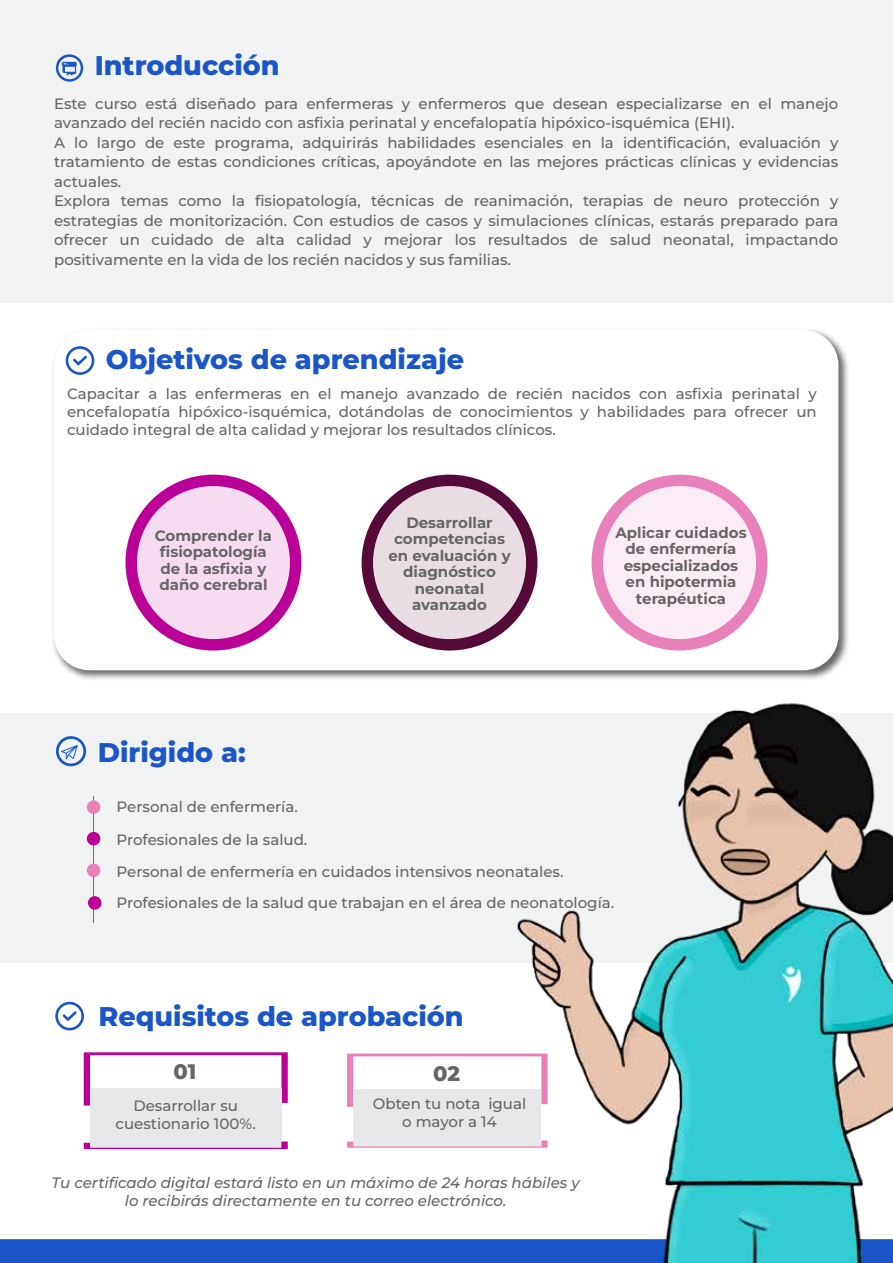
<style>
.page{position:relative;width:893px;height:1263px;background:#fff}
.page>*{position:absolute;margin:0;border:0;box-sizing:border-box;transform-origin:0 0}
.t1{font:800 27px "Montserrat";color:#1b56c9}
.t2{font:800 21px "Montserrat";color:#666}
.t3{font:500 15px/19.5px "Montserrat";color:#666}
.t4{font:700 15px/16.5px "Montserrat";color:#666;text-align:center}
.t5{font:italic 500 15px/18px "Montserrat";color:#666;text-align:center}
</style>
<div class="page">
<div style="left:0;top:713px;width:893px;height:250px;background:#f1f2f2"></div>
<img style="left:52px;top:330px;width:796px;height:349px">
<div style="left:54px;top:330px;width:784px;height:340px;background:#fff;border-radius:35px"></div>
<div style="left:0;top:0;width:893px;height:302px;background:#f1f2f2"></div>
<svg style="left:55px;top:54px;width:28px;height:28px"></svg>
<svg style="left:66px;top:346px;width:28px;height:29px"></svg>
<div style="left:125px;top:475px;width:176px;height:175px;background:#ba0097;border-radius:50%"></div>
<div style="left:137px;top:486px;width:153px;height:153px;background:#f5dcf0;border-radius:50%"></div>
<div style="left:592px;top:475px;width:175px;height:175px;background:#e881b9;border-radius:50%"></div>
<div style="left:603px;top:486px;width:153px;height:153px;background:#fbedf5;border-radius:50%"></div>
<div style="left:362px;top:475px;width:175px;height:175px;background:#560a37;border-radius:50%"></div>
<div style="left:373px;top:486px;width:153px;height:153px;background:#e7dde3;border-radius:50%"></div>
<svg style="left:56px;top:736px;width:30px;height:30px"></svg>
<hr style="left:93px;top:796px;width:1px;height:127px;background:#6d6e71">
<div style="left:87px;top:800px;width:13px;height:14px;background:#e881b9;border-radius:50%"></div>
<div style="left:87px;top:832px;width:13px;height:13px;background:#ba0097;border-radius:50%"></div>
<div style="left:87px;top:863px;width:13px;height:14px;background:#e881b9;border-radius:50%"></div>
<div style="left:88px;top:896px;width:13px;height:14px;background:#ba0097;border-radius:50%"></div>
<svg style="left:55px;top:1002px;width:29px;height:28px"></svg>
<svg style="left:84px;top:1052px;width:170px;height:53px"></svg>
<div style="left:90px;top:1088px;width:191px;height:60px;background:#e6e7e8"></div>
<svg style="left:84px;top:1142px;width:170px;height:7px"></svg>
<div style="left:0;top:1239px;width:254px;height:24px;background:#1b56c9"></div>
<img style="left:254px;top:658px;width:639px;height:605px">
<h1 class="t1" style="left:95px;top:46px;width:186px">Introducción</h1>
<p class="t3" style="left:54px;top:93px;width:786px">Este curso está diseñado para enfermeras y enfermeros que desean especializarse en el manejo avanzado del recién nacido con asfixia perinatal y encefalopatía hipóxico-isquémica (EHI).<br>A lo largo de este programa, adquirirás habilidades esenciales en la identificación, evaluación y tratamiento de estas condiciones críticas, apoyándote en las mejores prácticas clínicas y evidencias actuales.<br>Explora temas como la fisiopatología, técnicas de reanimación, terapias de neuro protección y estrategias de monitorización. Con estudios de casos y simulaciones clínicas, estarás preparado para ofrecer un cuidado de alta calidad y mejorar los resultados de salud neonatal, impactando positivamente en la vida de los recién nacidos y sus familias.</p>
<h1 class="t1" style="left:106px;top:340px;width:360px">Objetivos de aprendizaje</h1>
<p class="t3" style="left:67px;top:384px;width:751px;line-height:18px;text-align:justify">Capacitar a las enfermeras en el manejo avanzado de recién nacidos con asfixia perinatal y encefalopatía hipóxico-isquémica, dotándolas de conocimientos y habilidades para ofrecer un cuidado integral de alta calidad y mejorar los resultados clínicos.</p>
<p class="t4" style="left:155px;top:526px;width:119px">Comprender la fisiopatología de la asfixia y daño cerebral</p>
<p class="t4" style="left:388px;top:513px;width:124px">Desarrollar competencias en evaluación y diagnóstico neonatal avanzado</p>
<p class="t4" style="left:615px;top:524px;width:133px">Aplicar cuidados de enfermería especializados en hipotermia terapéutica</p>
<h1 class="t1" style="left:98px;top:733px;width:149px">Dirigido a:</h1>
<p class="t3" style="left:117px;top:790px;width:448px;line-height:32.5px">Personal de enfermería.<br>Profesionales de la salud.<br>Personal de enfermería en cuidados intensivos neonatales.</p>
<p class="t3" style="left:117px;top:892px;width:499px">Profesionales de la salud que trabajan en el área de neonatología.</p>
<h1 class="t1" style="left:98px;top:996px;width:367px">Requisitos de aprobación</h1>
<h2 class="t2" style="left:174px;top:1056px;width:24px">01</h2>
<p class="t3" style="left:116px;top:1096px;width:142px;line-height:18px;text-align:center">Desarrollar su cuestionario 100%.</p>
<h2 class="t2" style="left:433px;top:1058px;width:28px">02</h2>
<p class="t3" style="left:373px;top:1094px;width:155px;line-height:18px;text-align:center">Obten tu nota igual o mayor a 14</p>
<p class="t5" style="left:52px;top:1173px;width:530px">Tu certificado digital estará listo en un máximo de 24 horas hábiles y lo recibirás directamente en tu correo electrónico.</p>
</div>
